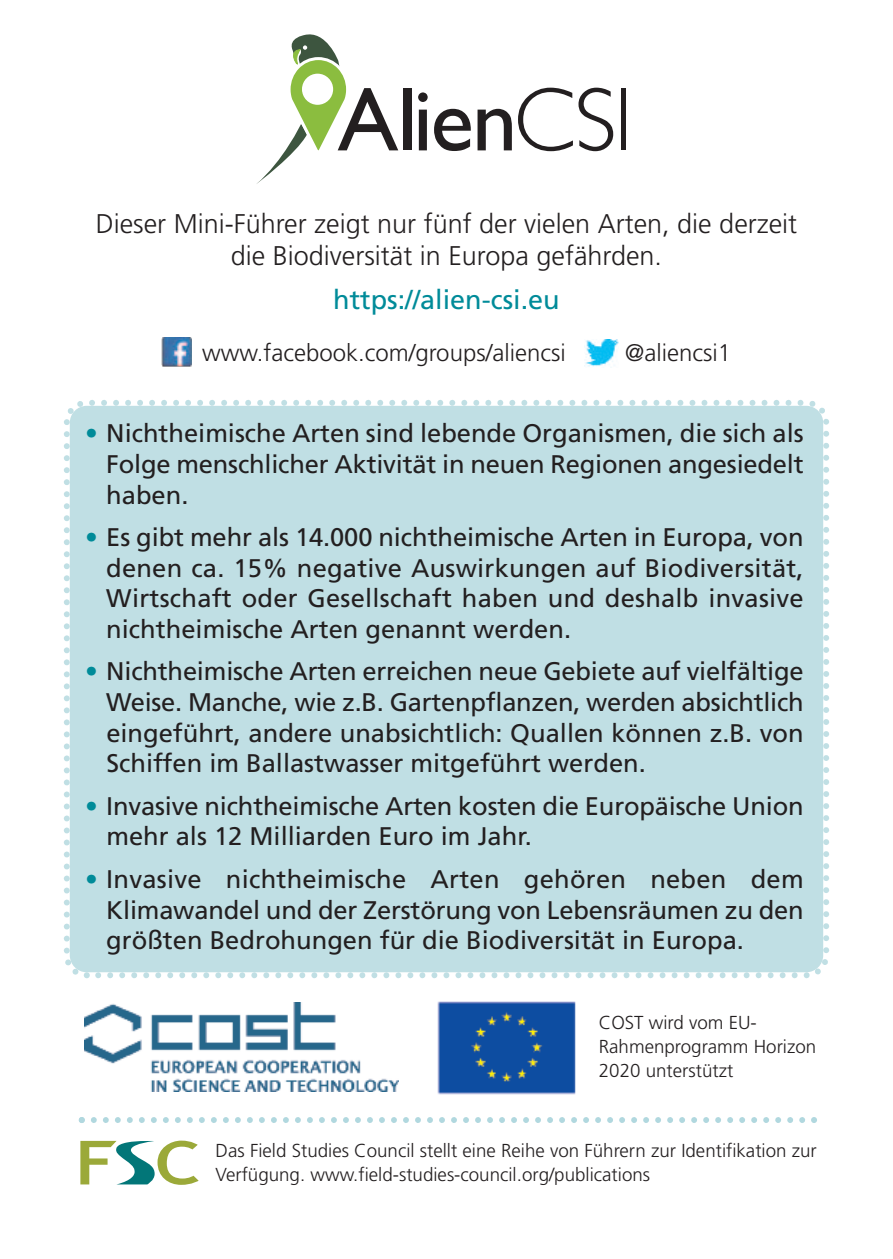
<style>
.page{position:relative;width:893px;height:1259px;background:#fff}
.page>*{position:absolute;margin:0;border:0;box-sizing:border-box;transform-origin:0 0}
.t1{font:300 27px/32.4px "Frutiger";color:#231f20;text-align:center}
.t2{font:27px "Frutiger";color:#008b99}
.t3{font:25.5px/30.6px "Frutiger";color:#231f20;text-align:justify}
.t4{font:300 24px "Frutiger";color:#231f20}
.t5{font:300 18.6px/24px "Frutiger";color:#231f20}
.s1{color:#008b99}
</style>
<div class="page">
<div style="left:63px;top:400px;width:766px;height:579px;background:#c0dfe4"></div>
<svg style="left:84px;top:972px;width:6px;height:6px"></svg>
<img style="left:162px;top:337px;width:30px;height:30px">
<svg style="left:79px;top:1117px;width:738px;height:6px"></svg>
<svg style="left:80px;top:1140px;width:119px;height:44px"></svg>
<img style="left:85px;top:1003px;width:313px;height:88px">
<img style="left:437px;top:1001px;width:139px;height:94px">
<svg style="left:256px;top:34px;width:142px;height:150px"></svg>
<div style="left:403px;top:88px;width:8px;height:62px;background:#231f20"></div>
<svg style="left:418px;top:92px;width:10px;height:58px"></svg>
<svg style="left:434px;top:109px;width:37px;height:42px"></svg>
<svg style="left:478px;top:109px;width:34px;height:41px"></svg>
<svg style="left:518px;top:88px;width:95px;height:63px"></svg>
<div style="left:621px;top:88px;width:5px;height:62px;background:#231f20"></div>
<img style="left:584px;top:339px;width:34px;height:28px">
<p class="t1" style="left:96px;top:209px;width:703px">Dieser Mini-Führer zeigt nur fünf der vielen Arten, die derzeit die Biodiversität in Europa gefährden.</p>
<p class="t2" style="left:333px;top:289px;width:228px">https://alien-csi.eu</p>
<p class="t4" style="left:202px;top:343px;width:365px">www.facebook.com/groups/aliencsi</p>
<p class="t4" style="left:625px;top:343px;width:107px">@aliencsi1</p>
<p class="t3" style="left:106px;top:420px;width:699px;text-indent:-21px"><span class="s1">•</span> Nichtheimische Arten sind lebende Organismen, die sich als Folge menschlicher Aktivität in neuen Regionen angesiedelt haben.</p>
<p class="t3" style="left:106px;top:524px;width:699px;text-indent:-21px"><span class="s1">•</span> Es gibt mehr als 14.000 nichtheimische Arten in Europa, von denen ca. 15% negative Auswirkungen auf Biodiversität, Wirtschaft oder Gesellschaft haben und deshalb invasive nichtheimische Arten genannt werden.</p>
<p class="t3" style="left:106px;top:658px;width:699px;text-indent:-21px"><span class="s1">•</span> Nichtheimische Arten erreichen neue Gebiete auf vielfältige Weise. Manche, wie z.B. Gartenpflanzen, werden absichtlich eingeführt, andere unabsichtlich: Quallen können z.B. von Schiffen im Ballastwasser mitgeführt werden.</p>
<p class="t3" style="left:106px;top:792px;width:699px;text-indent:-21px"><span class="s1">•</span> Invasive nichtheimische Arten kosten die Europäische Union mehr als 12 Milliarden Euro im Jahr.</p>
<p class="t3" style="left:106px;top:865px;width:699px;text-indent:-21px"><span class="s1">•</span> Invasive nichtheimische Arten gehören neben dem Klimawandel und der Zerstörung von Lebensräumen zu den größten Bedrohungen für die Biodiversität in Europa.</p>
<p class="t5" style="left:599px;top:1012px;width:219px">COST wird vom EU-<br>Rahmenprogramm Horizon<br>2020 unterstützt</p>
<p class="t5" style="left:216px;top:1139px;width:603px">Das Field Studies Council stellt eine Reihe von Führern zur Identifikation zur<br>Verfügung. www.field-studies-council.org/publications</p>
</div>
